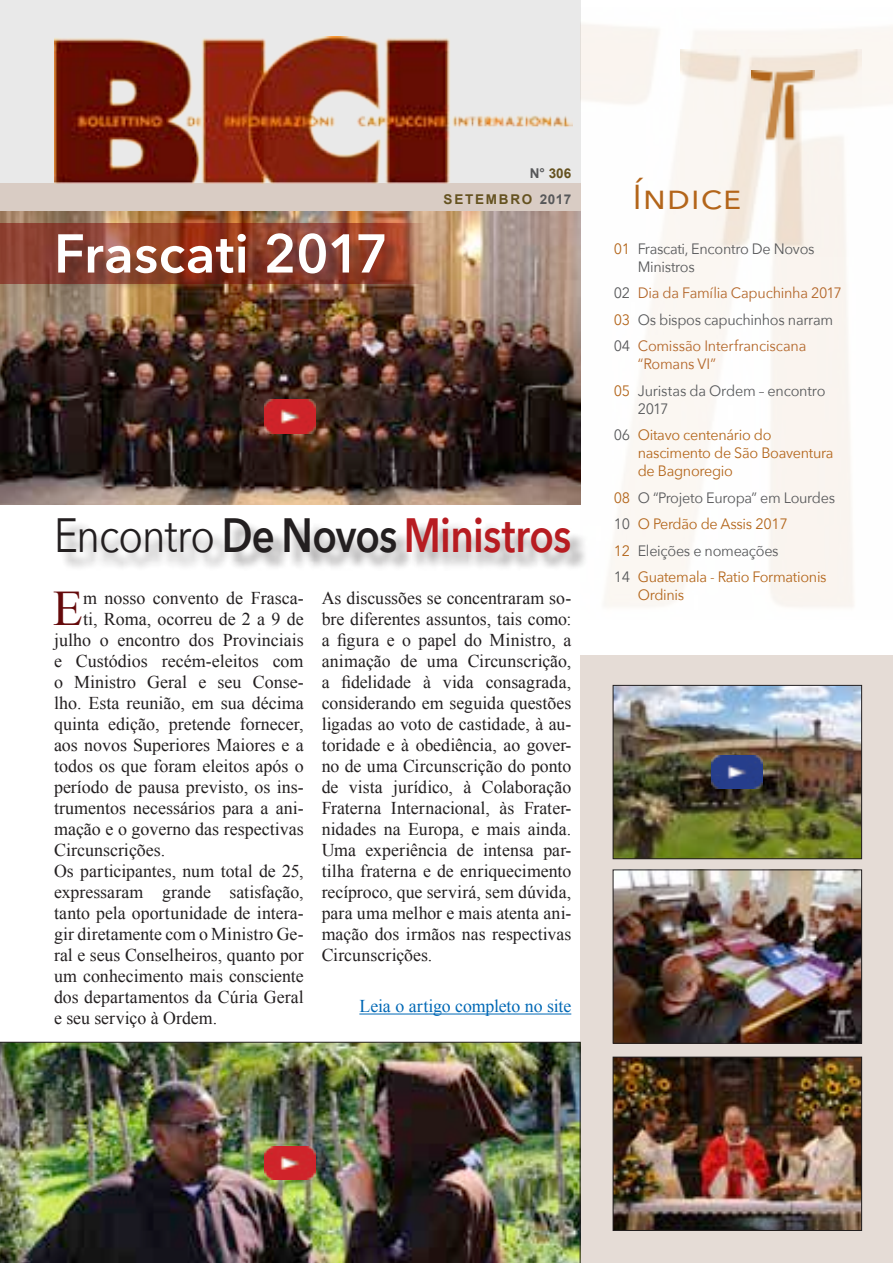
<style>
.page{position:relative;width:893px;height:1263px;background:#fff}
.page>*{position:absolute;margin:0;border:0;box-sizing:border-box;transform-origin:0 0}
.Title_1{font:600 54px "Avenir Next";letter-spacing:.005em;color:#fff}
.BICI_text_initial_le{font:49.65px "Times New Roman";color:#650a0b}
.Title_1-2{font:600 48px "Avenir Next";letter-spacing:-.015em;color:#b71c21;scale:.84 1}
.t1{font:34.5px "Avenir Next";color:#b3651a;scale:1.14 1}
.BICI_text_base_stile{font:18px/21px "Times New Roman";color:#231f20;text-align:justify}
.BICI_text_initial_le-2{font:18px "Times New Roman";color:#231f20}
.BICI_text_base_stile-2{font:18px "Times New Roman";letter-spacing:-.005em;color:#0168b5}
.Index_-_second_line{font:15px/18px "Avenir Next";letter-spacing:-.02em;color:#b3651a;scale:.96 1}
.Indice_-_first_line{font:15px/18px "Avenir Next";letter-spacing:-.02em;color:#57585a;scale:.96 1}
.Index_-_second_line-2{font:15px/18px "Avenir Next";letter-spacing:-.015em;color:#b36629;scale:.96 1}
.Indice_-_first_line-2{font:15px/18px "Avenir Next";letter-spacing:-.015em;color:#57595b;scale:.96 1}
.t2{font:700 13.5px/25.2px "Arial";letter-spacing:.13em;color:#655220;text-align:right}
.s1{color:#57585a}
.s2{color:#b3651a}
.s3{font-weight:400;color:#231f20}
.s4{color:#231f20}
</style>
<div class="page">
<img style="left:580px;top:8px;width:313px;height:599px">
<img style="left:681px;top:49px;width:180px;height:207px">
<img style="left:751px;top:70px;width:64px;height:74px">
<div style="left:581px;top:655px;width:312px;height:608px;background:#e5dcd6"></div>
<div style="left:0;top:183px;width:580px;height:30px;background:#d9ccc4"></div>
<div style="left:0;top:0;width:580px;height:183px;background:#e9e9e9"></div>
<img style="left:54px;top:36px;width:518px;height:147px">
<img style="left:0;top:212px;width:580px;height:292px">
<img style="left:265px;top:400px;width:50px;height:34px">
<hr style="left:359px;top:1013px;width:212px;height:1px;background:#0168b5">
<svg style="left:0;top:224px;width:438px;height:60px;background:#9b503b"></svg>
<div style="left:61px;top:236px;width:342px;height:56px;background:#231f20;opacity:.4"></div>
<div style="left:60px;top:520px;width:528px;height:51px;background:#231f20;opacity:.4"></div>
<img style="left:0;top:1042px;width:580px;height:221px">
<img style="left:265px;top:1146px;width:50px;height:34px">
<img style="left:615px;top:687px;width:245px;height:170px">
<div style="left:613px;top:685px;width:249px;height:174px;border:1px solid #231f20"></div>
<img style="left:712px;top:755px;width:51px;height:34px">
<img style="left:615px;top:871px;width:245px;height:170px">
<div style="left:613px;top:869px;width:249px;height:174px;border:1px solid #231f20"></div>
<img style="left:615px;top:1059px;width:245px;height:170px">
<div style="left:613px;top:1057px;width:249px;height:174px;border:1px solid #231f20"></div>
<p class="t2" style="left:444px;top:161px;width:129px"><span class="s1">N°</span> 306<br>SETEMBRO <span class="s1">2017</span></p>
<p class="t1" style="left:632px;top:168px;width:98px">Índice</p>
<p class="Indice_-_first_line" style="left:638px;top:239px;width:186px;text-indent:-24px"><span class="s2">01</span> Frascati, Encontro De Novos<br>Ministros</p>
<p class="Index_-_second_line-2" style="left:614px;top:283px;width:239px"><span class="s1">02</span> Dia da Família Capuchinha 2017</p>
<p class="Indice_-_first_line" style="left:614px;top:310px;width:230px"><span class="s2">03</span> Os bispos capuchinhos narram</p>
<p class="Index_-_second_line-2" style="left:638px;top:336px;width:177px;text-indent:-24px"><span class="s1">04</span> Comissão Interfranciscana “Romans VI”</p>
<p class="Indice_-_first_line-2" style="left:638px;top:381px;width:197px;text-indent:-24px"><span class="s2">05</span> Juristas da Ordem – encontro<br>2017</p>
<p class="Index_-_second_line" style="left:638px;top:425px;width:206px;text-indent:-24px"><span class="s1">06</span> Oitavo centenário do nascimento de São Boaventura de Bagnoregio</p>
<p class="Indice_-_first_line" style="left:614px;top:488px;width:232px"><span class="s2">08</span> O “Projeto Europa” em Lourdes</p>
<p class="Index_-_second_line" style="left:614px;top:514px;width:183px"><span class="s1">10</span> O Perdão de Assis 2017</p>
<p class="Indice_-_first_line" style="left:614px;top:541px;width:173px"><span class="s2">12</span> Eleições e nomeações</p>
<p class="Index_-_second_line" style="left:638px;top:567px;width:198px;text-indent:-24px"><span class="s1">14</span> Guatemala - Ratio Formationis<br>Ordinis</p>
<p class="Title_1" style="left:54px;top:207px;width:336px">Frascati 2017</p>
<p class="Title_1-2" style="left:54px;top:494px;width:617px"><span class="s3">Encontro</span> <span class="s4">De Novos</span> Ministros</p>
<p class="BICI_text_initial_le" style="left:53px;top:575px;width:32px">E</p>
<p class="BICI_text_initial_le-2" style="left:83px;top:586px;width:222px">m nosso convento de Frasca-</p>
<p class="BICI_text_base_stile" style="left:322px;top:587px;width:251px">As discussões se concentraram so&shy;bre diferentes assuntos, tais como: a figura e o papel do Ministro, a animação de uma Circunscrição, a fidelidade à vida consagrada, considerando em seguida questões ligadas ao voto de castidade, à au&shy;toridade e à obediência, ao gover&shy;no de uma Circunscrição do ponto de vista jurídico, à Colaboração Fraterna Internacional, às Frater&shy;nidades na Europa, e mais ainda.<br>Uma experiência de intensa par&shy;tilha fraterna e de enriquecimento recíproco, que servirá, sem dúvida, para uma melhor e mais atenta ani&shy;mação dos irmãos nas respectivas Circunscrições.</p>
<p class="BICI_text_base_stile-2" style="left:359px;top:994px;width:213px">Leia o artigo completo no site</p>
<p class="BICI_text_initial_le-2" style="left:83px;top:607px;width:222px">ti, Roma, ocorreu de 2 a 9 de</p>
<p class="BICI_text_initial_le-2" style="left:54px;top:628px;width:251px">julho o encontro dos Provinciais</p>
<p class="BICI_text_initial_le-2" style="left:54px;top:649px;width:251px">e Custódios recém-eleitos com</p>
<p class="BICI_text_initial_le-2" style="left:54px;top:670px;width:251px">o Ministro Geral e seu Conse-</p>
<p class="BICI_text_initial_le-2" style="left:54px;top:691px;width:251px">lho. Esta reunião, em sua décima</p>
<p class="BICI_text_initial_le-2" style="left:54px;top:712px;width:251px">quinta edição, pretende fornecer,</p>
<p class="BICI_text_initial_le-2" style="left:54px;top:733px;width:251px">aos novos Superiores Maiores e a</p>
<p class="BICI_text_initial_le-2" style="left:54px;top:754px;width:251px">todos os que foram eleitos após o</p>
<p class="BICI_text_initial_le-2" style="left:54px;top:775px;width:251px">período de pausa previsto, os ins-</p>
<p class="BICI_text_initial_le-2" style="left:54px;top:796px;width:251px">trumentos necessários para a ani-</p>
<p class="BICI_text_initial_le-2" style="left:54px;top:817px;width:251px">mação e o governo das respectivas</p>
<p class="BICI_text_initial_le-2" style="left:54px;top:838px;width:113px">Circunscrições.</p>
<p class="BICI_text_base_stile" style="left:54px;top:860px;width:251px">Os participantes, num total de 25, expressaram grande satisfação, tanto pela oportunidade de intera&shy;gir diretamente com o Ministro Ge&shy;ral e seus Conselheiros, quanto por um conhecimento mais consciente dos departamentos da Cúria Geral e seu serviço à Ordem.</p>
</div>
